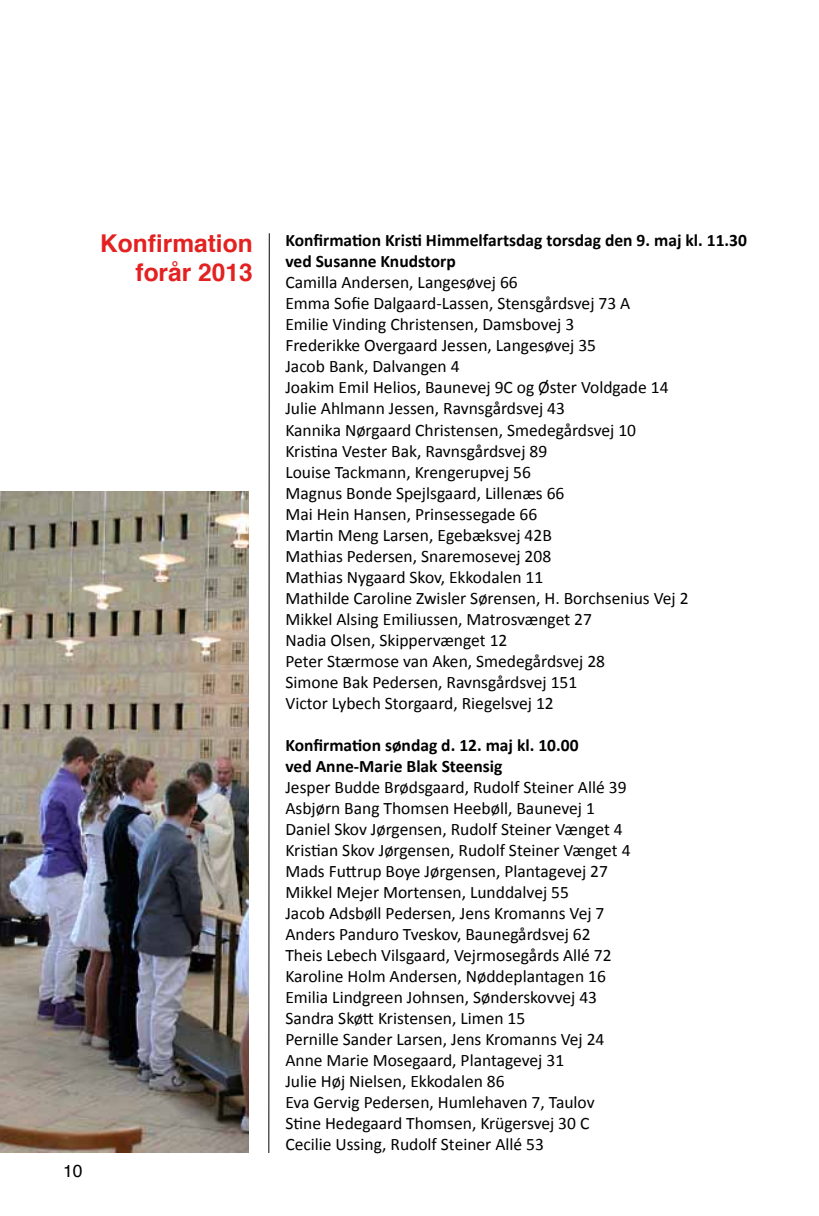
<style>
.page{position:relative;width:819px;height:1216px;background:#fff}
.page>*{position:absolute;margin:0;border:0;box-sizing:border-box;transform-origin:0 0}
.t1{font:700 24.5px/29.4px "Helvetica";color:#e32120;text-align:right}
.t2{font:17.5px/21px "Calibri";color:#000}
.t3{font:700 17.5px/21px "Calibri";color:#000}
.t4{font:17.5px "Helvetica";color:#000}
</style>
<div class="page">
<img style="left:0;top:491px;width:248px;height:661px">
<hr style="left:268px;top:233px;width:1px;height:919px;background:#000">
<h1 class="t1" style="left:100px;top:229px;width:154px">Konfirmation forår 2013</h1>
<p class="t4" style="left:63px;top:1157px;width:21px">10</p>
<p class="t3" style="left:285px;top:229px;width:463px">Konfirmation Kristi Himmelfartsdag torsdag den 9. maj kl. 11.30 ved Susanne Knudstorp</p>
<p class="t2" style="left:285px;top:271px;width:404px">Camilla Andersen, Langesøvej 66<br>Emma Sofie Dalgaard-Lassen, Stensgårdsvej 73 A<br>Emilie Vinding Christensen, Damsbovej 3<br>Frederikke Overgaard Jessen, Langesøvej 35<br>Jacob Bank, Dalvangen 4<br>Joakim Emil Helios, Baunevej 9C og Øster Voldgade 14<br>Julie Ahlmann Jessen, Ravnsgårdsvej 43<br>Kannika Nørgaard Christensen, Smedegårdsvej 10<br>Kristina Vester Bak, Ravnsgårdsvej 89<br>Louise Tackmann, Krengerupvej 56<br>Magnus Bonde Spejlsgaard, Lillenæs 66<br>Mai Hein Hansen, Prinsessegade 66<br>Martin Meng Larsen, Egebæksvej 42B<br>Mathias Pedersen, Snaremosevej 208<br>Mathias Nygaard Skov, Ekkodalen 11<br>Mathilde Caroline Zwisler Sørensen, H. Borchsenius Vej 2<br>Mikkel Alsing Emiliussen, Matrosvænget 27<br>Nadia Olsen, Skippervænget 12<br>Peter Stærmose van Aken, Smedegårdsvej 28<br>Simone Bak Pedersen, Ravnsgårdsvej 151<br>Victor Lybech Storgaard, Riegelsvej 12</p>
<p class="t3" style="left:285px;top:733px;width:295px">Konfirmation søndag d. 12. maj kl. 10.00 ved Anne-Marie Blak Steensig</p>
<p class="t2" style="left:285px;top:775px;width:346px">Jesper Budde Brødsgaard, Rudolf Steiner Allé 39<br>Asbjørn Bang Thomsen Heebøll, Baunevej 1<br>Daniel Skov Jørgensen, Rudolf Steiner Vænget 4<br>Kristian Skov Jørgensen, Rudolf Steiner Vænget 4<br>Mads Futtrup Boye Jørgensen, Plantagevej 27<br>Mikkel Mejer Mortensen, Lunddalvej 55<br>Jacob Adsbøll Pedersen, Jens Kromanns Vej 7<br>Anders Panduro Tveskov, Baunegårdsvej 62<br>Theis Lebech Vilsgaard, Vejrmosegårds Allé 72<br>Karoline Holm Andersen, Nøddeplantagen 16<br>Emilia Lindgreen Johnsen, Sønderskovvej 43<br>Sandra Skøtt Kristensen, Limen 15<br>Pernille Sander Larsen, Jens Kromanns Vej 24<br>Anne Marie Mosegaard, Plantagevej 31<br>Julie Høj Nielsen, Ekkodalen 86<br>Eva Gervig Pedersen, Humlehaven 7, Taulov Stine Hedegaard Thomsen, Krügersvej 30 C Cecilie Ussing, Rudolf Steiner Allé 53</p>
</div>
